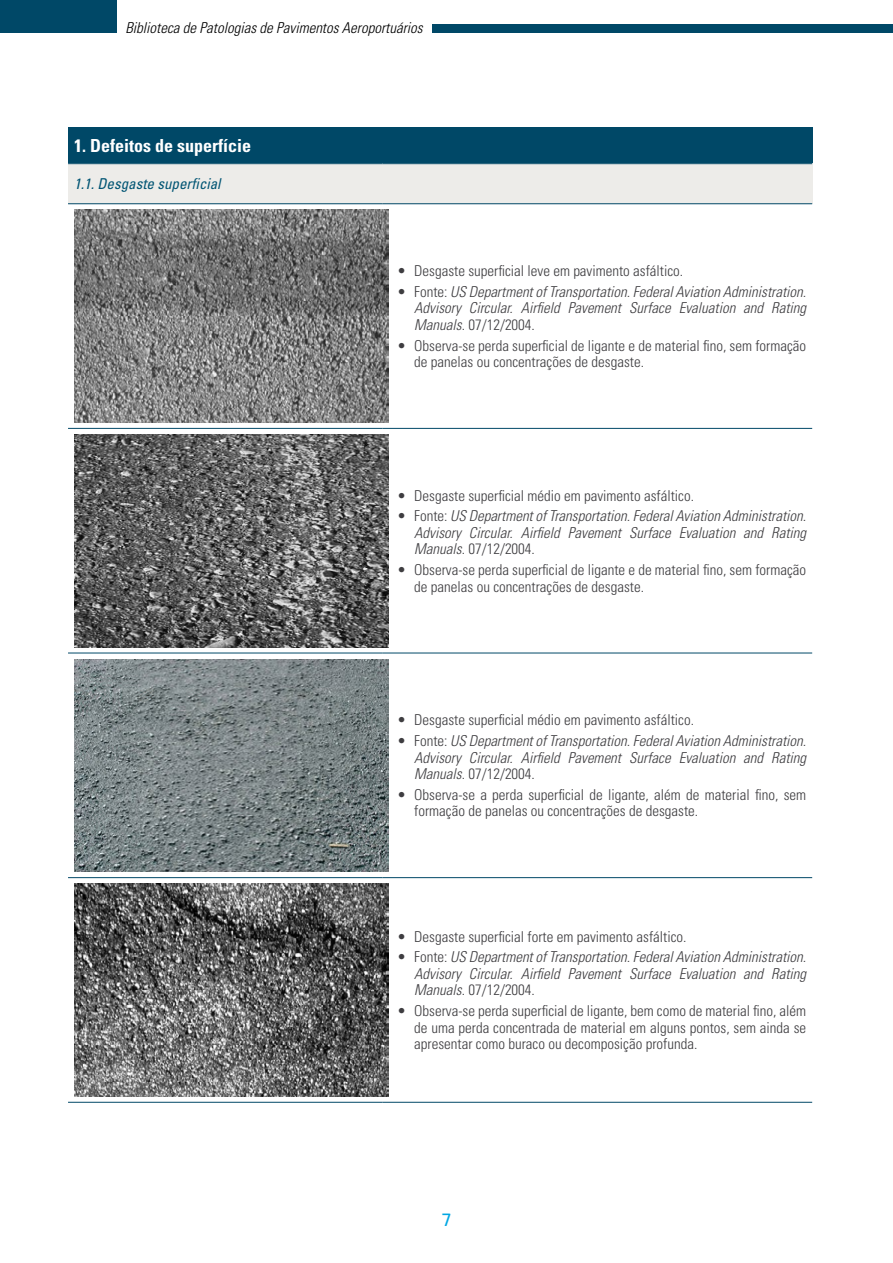
<style>
.page{position:relative;width:893px;height:1263px;background:#fff}
.page>*{position:absolute;margin:0;border:0;box-sizing:border-box;transform-origin:0 0}
.t1{font:700 condensed 18px "Univers LT Std";color:#fff}
.t2{font:500 18px "Exo 2";color:#00a7e3}
.t3{font:300 condensed 15px/16.5px "Univers LT Std";color:#3e3d40}
.t4{font:italic 300 condensed 15px/16.5px "Univers LT Std";color:#3e3d40;text-align:justify}
.t5{font:italic 300 condensed 15px "Univers LT Std";color:#000}
.t6{font:italic condensed 15px "Univers LT Std";color:#005473}
.s1{font-style:normal}
</style>
<div class="page">
<div style="left:0;top:0;width:117px;height:33px;background:#004867"></div>
<div style="left:432px;top:24px;width:461px;height:9px;background:#004867"></div>
<div style="left:68px;top:128px;width:744px;height:36px;background:#004867"></div>
<div style="left:68px;top:164px;width:744px;height:40px;background:#edece9"></div>
<hr style="left:68px;top:203px;width:315px;height:1px;background:#004867">
<hr style="left:383px;top:203px;width:429px;height:1px;background:#004867">
<hr style="left:68px;top:428px;width:315px;height:1px;background:#004867">
<hr style="left:383px;top:428px;width:429px;height:1px;background:#004867">
<hr style="left:68px;top:653px;width:315px;height:1px;background:#004867">
<hr style="left:383px;top:653px;width:429px;height:1px;background:#004867">
<hr style="left:68px;top:877px;width:315px;height:1px;background:#004867">
<hr style="left:383px;top:877px;width:429px;height:1px;background:#004867">
<hr style="left:68px;top:1102px;width:315px;height:1px;background:#004867">
<hr style="left:383px;top:1102px;width:429px;height:1px;background:#004867">
<img style="left:74px;top:210px;width:315px;height:212px">
<img style="left:74px;top:434px;width:315px;height:213px">
<img style="left:74px;top:659px;width:315px;height:213px">
<img style="left:74px;top:884px;width:315px;height:212px">
<p class="t5" style="left:125px;top:18px;width:299px">Biblioteca de Patologias de Pavimentos Aeroportuários</p>
<p class="t1" style="left:74px;top:135px;width:178px">1. Defeitos de superfície</p>
<p class="t6" style="left:74px;top:174px;width:148px">1.1. Desgaste superficial</p>
<p class="t3" style="left:397px;top:262px;width:288px">• Desgaste superficial leve em pavimento asfáltico.</p>
<p class="t4" style="left:414px;top:283px;width:393px;text-indent:-17px"><span class="s1">• Fonte:</span> US Department of Transportation. Federal Aviation Administration.<br>Advisory Circular. Airfield Pavement Surface Evaluation and Rating Manuals<span class="s1">. 07/12/2004.</span></p>
<p class="t3" style="left:414px;top:337px;width:393px;text-indent:-17px">• Observa-se perda superficial de ligante e de material fino, sem formação de panelas ou concentrações de desgaste.</p>
<p class="t3" style="left:397px;top:487px;width:298px">• Desgaste superficial médio em pavimento asfáltico.</p>
<p class="t4" style="left:414px;top:508px;width:393px;text-indent:-17px"><span class="s1">• Fonte:</span> US Department of Transportation. Federal Aviation Administration.<br>Advisory Circular. Airfield Pavement Surface Evaluation and Rating Manuals<span class="s1">. 07/12/2004.</span></p>
<p class="t3" style="left:414px;top:562px;width:393px;text-indent:-17px">• Observa-se perda superficial de ligante e de material fino, sem formação de panelas ou concentrações de desgaste.</p>
<p class="t3" style="left:397px;top:712px;width:298px">• Desgaste superficial médio em pavimento asfáltico.</p>
<p class="t4" style="left:414px;top:733px;width:393px;text-indent:-17px"><span class="s1">• Fonte:</span> US Department of Transportation. Federal Aviation Administration.<br>Advisory Circular. Airfield Pavement Surface Evaluation and Rating Manuals<span class="s1">. 07/12/2004.</span></p>
<p class="t3" style="left:414px;top:786px;width:393px;text-indent:-17px">• Observa-se a perda superficial de ligante, além de material fino, sem formação de panelas ou concentrações de desgaste.</p>
<p class="t3" style="left:397px;top:928px;width:291px">• Desgaste superficial forte em pavimento asfáltico.</p>
<p class="t4" style="left:414px;top:949px;width:393px;text-indent:-17px"><span class="s1">• Fonte:</span> US Department of Transportation. Federal Aviation Administration.<br>Advisory Circular. Airfield Pavement Surface Evaluation and Rating Manuals<span class="s1">. 07/12/2004.</span></p>
<p class="t3" style="left:414px;top:1002px;width:393px;text-align:justify;text-indent:-17px">• Observa-se perda superficial de ligante, bem como de material fino, além de uma perda concentrada de material em alguns pontos, sem ainda se apresentar como buraco ou decomposição profunda.</p>
<p class="t2" style="left:442px;top:1209px;width:11px">7</p>
</div>
